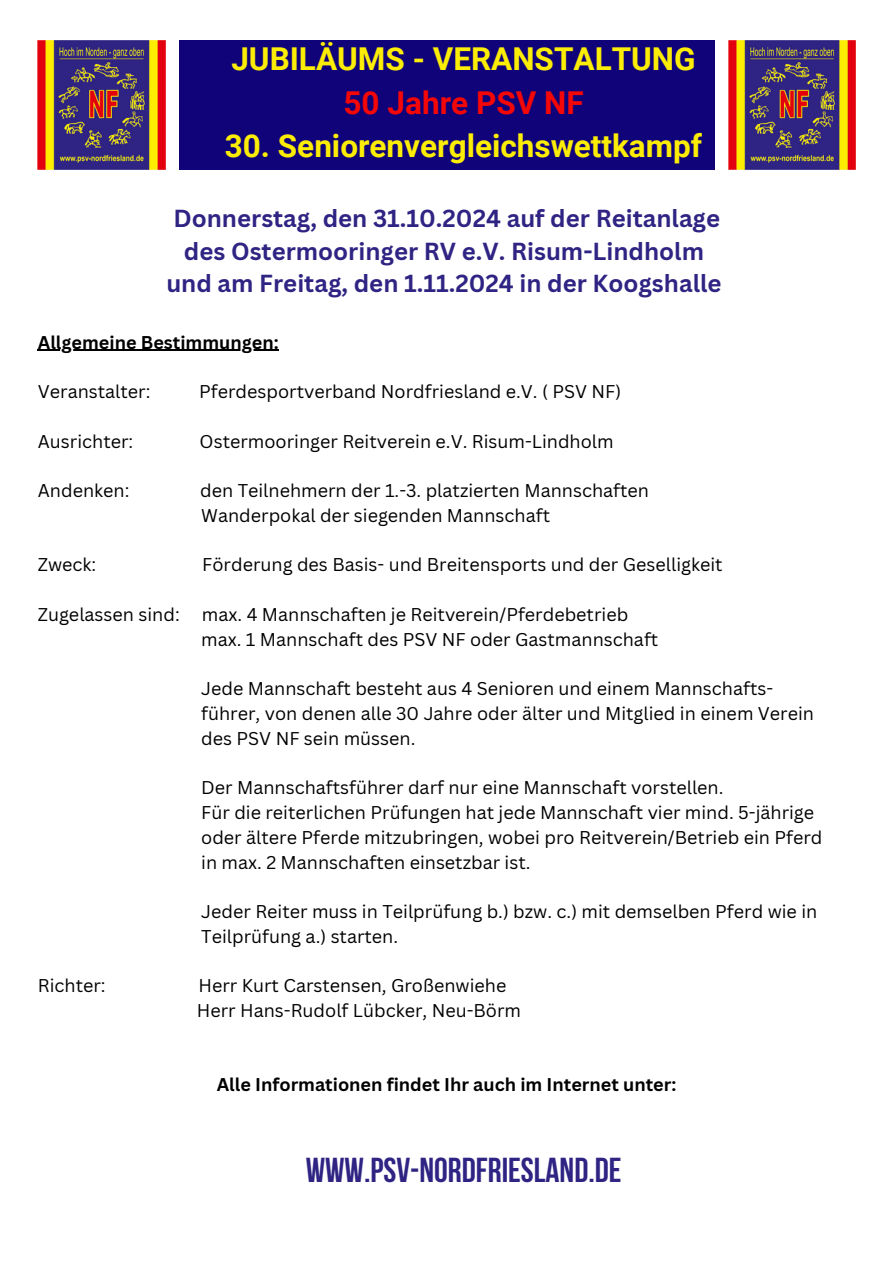
<style>
.page{position:relative;width:894px;height:1264px;background:#fff}
.page>*{position:absolute;margin:0;border:0;box-sizing:border-box;transform-origin:0 0}
.t1{font:700 34.5px "Bebas Neue";color:#2f2483}
.t2{font:700 31.5px/43.8px "Roboto";color:#fced06;text-align:center}
.t3{font:700 24px/32.7px "Canva Sans";color:#2f2483;text-align:center}
.t4{font:18px "Canva Sans";color:#000}
.t5{font:700 18px "Canva Sans";color:#000}
.s1{color:#f40707}
</style>
<div class="page">
<hr style="left:38px;top:349px;width:241px;height:2px;background:#000">
<img style="left:38px;top:40px;width:127px;height:130px">
<img style="left:728px;top:40px;width:127px;height:130px">
<div style="left:179px;top:40px;width:535px;height:130px;background:#100279"></div>
<h3 class="t2" style="left:231px;top:37px;width:465px">JUBILÄUMS - VERANSTALTUNG<br><span class="s1">50 Jahre PSV NF</span></h3>
<h3 class="t2" style="left:225px;top:125px;width:478px">30. Seniorenvergleichswettkampf</h3>
<p class="t3" style="left:166px;top:201px;width:556px">Donnerstag, den 31.10.2024 auf der Reitanlage des Ostermooringer RV e.V. Risum-Lindholm und am Freitag, den 1.11.2024 in der Koogshalle</p>
<h1 class="t5" style="left:38px;top:329px;width:242px">Allgemeine Bestimmungen:</h1>
<p class="t4" style="left:38px;top:379px;width:114px">Veranstalter:</p>
<p class="t4" style="left:199px;top:379px;width:423px">Pferdesportverband Nordfriesland e.V. ( PSV NF)</p>
<h2 class="t4" style="left:38px;top:428px;width:97px">Ausrichter:</h2>
<h2 class="t4" style="left:199px;top:428px;width:415px">Ostermooringer Reitverein e.V. Risum-Lindholm</h2>
<h3 class="t4" style="left:38px;top:478px;width:93px">Andenken:</h3>
<h3 class="t4" style="left:200px;top:478px;width:450px">den Teilnehmern der 1.-3. platzierten Mannschaften</h3>
<p class="t4" style="left:201px;top:502px;width:350px">Wanderpokal der siegenden Mannschaft</p>
<p class="t4" style="left:38px;top:552px;width:60px">Zweck:</p>
<p class="t4" style="left:202px;top:552px;width:521px">Förderung des Basis- und Breitensports und der Geselligkeit</p>
<p class="t4" style="left:38px;top:601px;width:591px">Zugelassen sind: max. 4 Mannschaften je Reitverein/Pferdebetrieb</p>
<p class="t4" style="left:201px;top:626px;width:458px">max. 1 Mannschaft des PSV NF oder Gastmannschaft</p>
<p class="t4" style="left:201px;top:676px;width:573px">Jede Mannschaft besteht aus 4 Senioren und einem Mannschafts-</p>
<p class="t4" style="left:201px;top:700px;width:614px">führer, von denen alle 30 Jahre oder älter und Mitglied in einem Verein</p>
<p class="t4" style="left:201px;top:725px;width:215px">des PSV NF sein müssen.</p>
<p class="t4" style="left:201px;top:775px;width:523px">Der Mannschaftsführer darf nur eine Mannschaft vorstellen.</p>
<p class="t4" style="left:201px;top:799px;width:614px">Für die reiterlichen Prüfungen hat jede Mannschaft vier mind. 5-jährige</p>
<p class="t4" style="left:201px;top:824px;width:622px">oder ältere Pferde mitzubringen, wobei pro Reitverein/Betrieb ein Pferd</p>
<p class="t4" style="left:201px;top:849px;width:331px">in max. 2 Mannschaften einsetzbar ist.</p>
<p class="t4" style="left:201px;top:898px;width:617px">Jeder Reiter muss in Teilprüfung b.) bzw. c.) mit demselben Pferd wie in</p>
<p class="t4" style="left:201px;top:923px;width:198px">Teilprüfung a.) starten.</p>
<p class="t4" style="left:38px;top:973px;width:69px">Richter:</p>
<p class="t4" style="left:198px;top:973px;width:309px">Herr Kurt Carstensen, Großenwiehe</p>
<p class="t4" style="left:197px;top:997px;width:326px">Herr Hans-Rudolf Lübcker, Neu-Börm</p>
<p class="t5" style="left:217px;top:1072px;width:461px">Alle Informationen findet Ihr auch im Internet unter:</p>
<h1 class="t1" style="left:305px;top:1156px;width:317px">WWW.PSV-NORDFRIESLAND.DE</h1>
</div>
